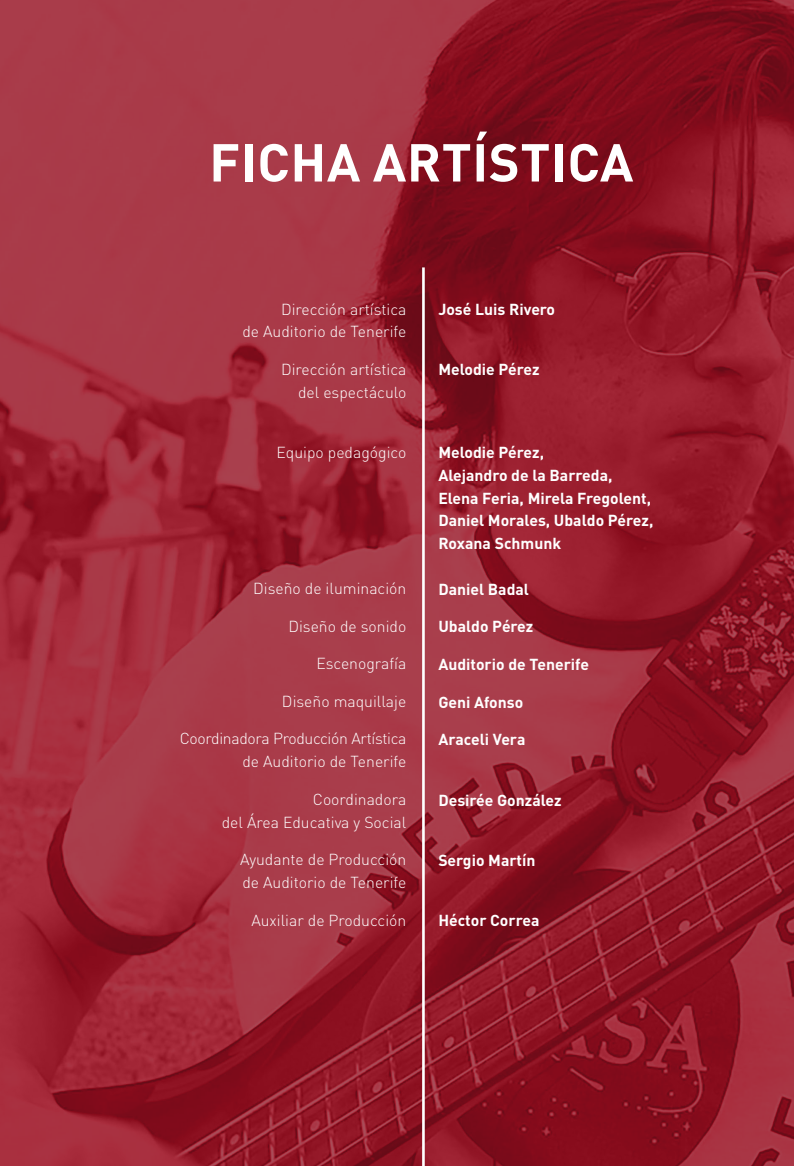
<style>
.page{position:relative;width:794px;height:1166px;background:#fff}
.page>*{position:absolute;margin:0;border:0;box-sizing:border-box;transform-origin:0 0}
.t1{font:700 52.5px "DIN Pro";letter-spacing:.01em;color:#fff}
.t2{font:300 15.75px/22.8px "DIN Pro";color:#fff;text-align:right}
.t3{font:700 15.75px/22.8px "DIN Pro";color:#fff}
.t4{font:300 15.75px/22.8px "DIN Pro";letter-spacing:-.02em;color:#fff;text-align:right}
</style>
<div class="page">
<img style="left:0;top:0;width:794px;height:1166px">
<hr style="left:422px;top:267px;width:3px;height:899px;background:#fff">
<h1 class="t1" style="left:209px;top:127px;width:426px">FICHA ARTÍSTICA</h1>
<p class="t2" style="left:242px;top:297px;width:165px">Dirección artística<br>de Auditorio de Tenerife</p>
<p class="t2" style="left:281px;top:357px;width:127px">Dirección artística del espectáculo</p>
<p class="t2" style="left:276px;top:440px;width:131px">Equipo pedagógico</p>
<p class="t2" style="left:253px;top:576px;width:155px">Diseño de iluminación</p>
<p class="t2" style="left:288px;top:614px;width:119px">Diseño de sonido</p>
<p class="t2" style="left:316px;top:651px;width:91px">Escenografía</p>
<p class="t2" style="left:282px;top:689px;width:126px">Diseño maquillaje</p>
<p class="t4" style="left:180px;top:727px;width:228px">Coordinadora Producción Artística de Auditorio de Tenerife</p>
<p class="t2" style="left:222px;top:787px;width:186px">Coordinadora<br>del Área Educativa y Social</p>
<p class="t2" style="left:240px;top:847px;width:167px;text-align:left">Ayudante de Producción de Auditorio de Tenerife</p>
<p class="t2" style="left:251px;top:908px;width:156px">Auxiliar de Producción</p>
<p class="t3" style="left:438px;top:297px;width:118px">José Luis Rivero</p>
<p class="t3" style="left:438px;top:357px;width:103px">Melodie Pérez</p>
<p class="t3" style="left:438px;top:440px;width:217px">Melodie Pérez,<br>Alejandro de la Barreda,<br>Elena Feria, Mirela Fregolent,<br>Daniel Morales, Ubaldo Pérez,<br>Roxana Schmunk</p>
<p class="t3" style="left:438px;top:577px;width:92px">Daniel Badal</p>
<p class="t3" style="left:438px;top:614px;width:97px">Ubaldo Pérez</p>
<p class="t3" style="left:438px;top:652px;width:152px">Auditorio de Tenerife</p>
<p class="t3" style="left:438px;top:690px;width:86px">Geni Afonso</p>
<p class="t3" style="left:438px;top:727px;width:89px">Araceli Vera</p>
<p class="t3" style="left:438px;top:788px;width:125px">Desirée González</p>
<p class="t3" style="left:438px;top:848px;width:99px">Sergio Martín</p>
<p class="t3" style="left:438px;top:908px;width:103px">Héctor Correa</p>
</div>
